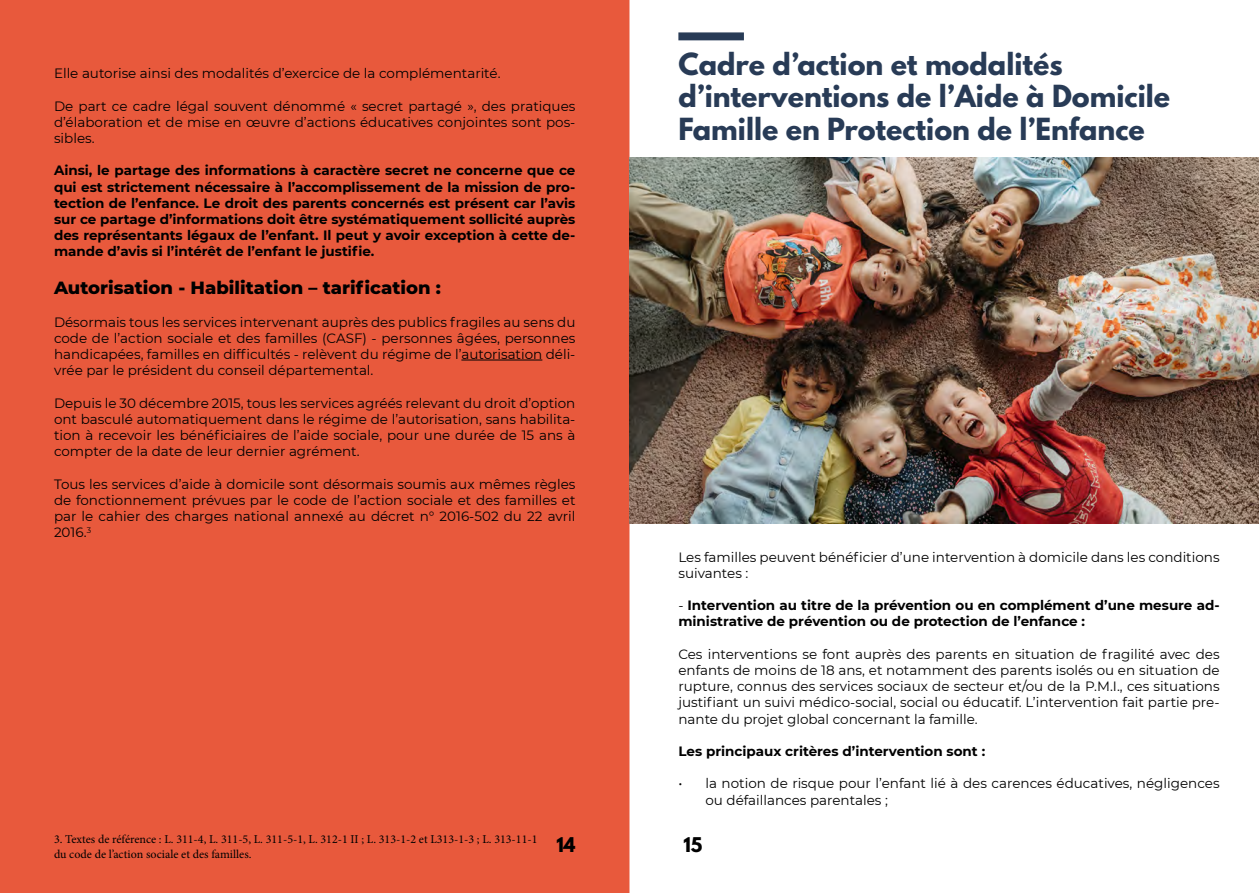
<style>
.page{position:relative;width:1259px;height:893px;background:#fff}
.page>*{position:absolute;margin:0;border:0;box-sizing:border-box;transform-origin:0 0}
.t1{font:700 27px/32.4px "League Spartan";color:#283b56}
.t2{font:800 18px "Montserrat";color:#000}
.t3{font:700 18px "League Spartan";color:#000}
.t4{font:13.5px/16.2px "Montserrat";color:#000;text-align:justify}
.t5{font:700 13.5px/16.2px "Montserrat";color:#000;text-align:justify}
.t6{font:12px/14.4px "Minion Pro";color:#000}
.s1{font-weight:400}
</style>
<div class="page">
<div style="left:1px;top:1px;width:628px;height:891px;background:#e8593c"></div>
<hr style="left:461px;top:360px;width:81px;height:1px;background:#000">
<div style="left:678px;top:32px;width:66px;height:8px;background:#283b56;border:2px solid #283b56"></div>
<img style="left:629px;top:157px;width:630px;height:367px">
<p class="t4" style="left:54px;top:65px;width:448px">Elle autorise ainsi des modalités d’exercice de la complémentarité.</p>
<p class="t4" style="left:54px;top:97px;width:523px">De part ce cadre légal souvent dénommé « secret partagé », des pratiques d’élaboration et de mise en œuvre d’actions éducatives conjointes sont pos&shy;sibles.</p>
<p class="t5" style="left:54px;top:162px;width:523px">Ainsi, le partage des informations à caractère secret ne concerne que ce qui est strictement nécessaire à l’accomplissement de la mission de pro&shy;tection de l’enfance. Le droit des parents concernés est présent car l’avis sur ce partage d’informations doit être systématiquement sollicité auprès des représentants légaux de l’enfant. Il peut y avoir exception à cette de&shy;mande d’avis si l’intérêt de l’enfant le justifie.</p>
<h2 class="t2" style="left:54px;top:275px;width:388px">Autorisation - Habilitation – tarification :</h2>
<p class="t4" style="left:54px;top:313px;width:523px">Désormais tous les services intervenant auprès des publics fragiles au sens du code de l’action sociale et des familles (CASF) - personnes âgées, personnes handicapées, familles en difficultés - relèvent du régime de l’autorisation déli&shy;vrée par le président du conseil départemental.</p>
<p class="t4" style="left:54px;top:394px;width:523px">Depuis le 30 décembre 2015, tous les services agréés relevant du droit d’option ont basculé automatiquement dans le régime de l’autorisation, sans habilita&shy;tion à recevoir les bénéficiaires de l’aide sociale, pour une durée de 15 ans à compter de la date de leur dernier agrément.</p>
<p class="t4" style="left:54px;top:475px;width:523px">Tous les services d’aide à domicile sont désormais soumis aux mêmes règles de fonctionnement prévues par le code de l’action sociale et des familles et par le cahier des charges national annexé au décret n° 2016-502 du 22 avril 2016.<sup>3</sup></p>
<p class="t6" style="left:54px;top:832px;width:485px">3. Textes de référence : L. 311-4, L. 311-5, L. 311-5-1, L. 312-1 II ; L. 313-1-2 et L313-1-3 ; L. 313-11-1 du code de l’action sociale et des familles.</p>
<h2 class="t3" style="left:556px;top:831px;width:20px">14</h2>
<h1 class="t1" style="left:678px;top:48px;width:493px">Cadre d’action et modalités d’interventions de l’Aide à Domicile<br>Famille en Protection de l’Enfance</h1>
<p class="t4" style="left:678px;top:548px;width:543px">Les familles peuvent bénéficier d’une intervention à domicile dans les conditions suivantes :</p>
<p class="t5" style="left:678px;top:597px;width:543px"><span class="s1">-</span> Intervention au titre de la prévention ou en complément d’une mesure ad&shy;ministrative de prévention ou de protection de l’enfance :</p>
<p class="t4" style="left:678px;top:645px;width:543px">Ces interventions se font auprès des parents en situation de fragilité avec des enfants de moins de 18 ans, et notamment des parents isolés ou en situation de rupture, connus des services sociaux de secteur et/ou de la P.M.I., ces situations justifiant un suivi médico-social, social ou éducatif. L’intervention fait partie pre&shy;nante du projet global concernant la famille.</p>
<p class="t5" style="left:678px;top:742px;width:308px">Les principaux critères d’intervention sont :</p>
<p class="t4" style="left:705px;top:775px;width:516px;text-indent:-27px">• la notion de risque pour l’enfant lié à des carences éducatives, négligences ou défaillances parentales ;</p>
<h2 class="t3" style="left:683px;top:831px;width:20px">15</h2>
</div>
